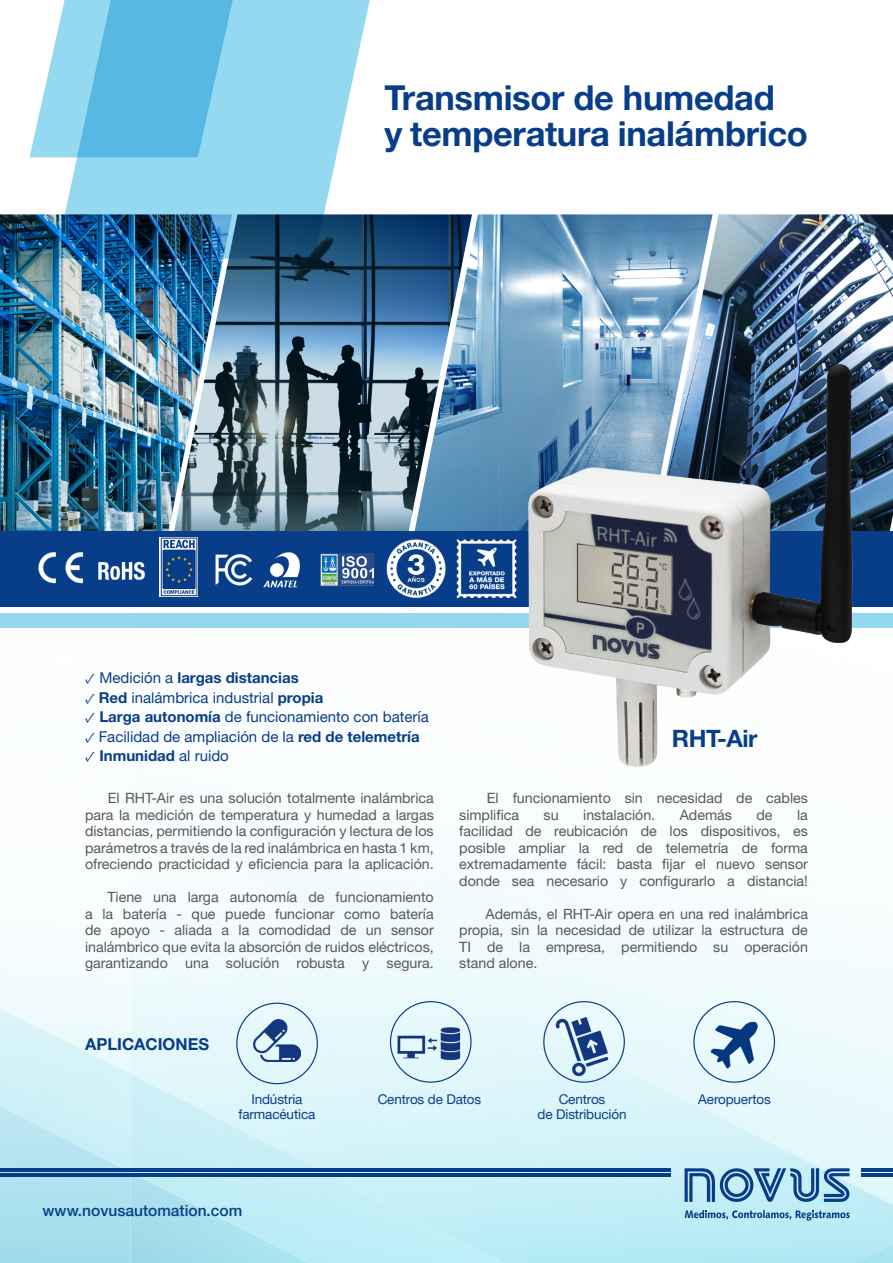
<style>
.page{position:relative;width:893px;height:1263px;background:#fff}
.page>*{position:absolute;margin:0;border:0;box-sizing:border-box;transform-origin:0 0}
.t1{font:700 34.5px "Helvetica Neue LT Std";letter-spacing:-.01em;color:#083e89}
.t2{font:700 24px "Helvetica Neue LT Std";letter-spacing:-.02em;color:#083e89}
.t3{font:700 16.5px "Helvetica Neue LT Std";color:#083e89}
.t4{font:500 15.6px "Helvetica Neue LT Std";color:#083e89}
.t5{font:15px "Helvetica Neue LT Std";color:#083e89}
.t6{font:700 15px "Helvetica Neue LT Std";color:#083e89}
.t7{font:14.25px/16.5px "Helvetica Neue LT Std";color:#57585a;text-align:justify}
.t8{font:13.5px "Helvetica Neue LT Std";letter-spacing:-.01em;color:#083e89}
.s1{font-family:"Minion Pro";font-weight:400}
.s2{font-weight:400}
.s3{font-family:"Minion Pro"}
.s4{font-weight:700}
</style>
<div class="page">
<img style="left:0;top:1104px;width:130px;height:159px">
<img style="left:130px;top:833px;width:763px;height:430px">
<img style="left:0;top:959px;width:130px;height:115px">
<img style="left:0;top:214px;width:174px;height:317px">
<img style="left:174px;top:214px;width:241px;height:317px">
<img style="left:415px;top:214px;width:240px;height:314px">
<svg style="left:55px;top:0;width:329px;height:259px;fill:#95d9f1"></svg>
<svg style="left:30px;top:0;width:213px;height:157px;background:#7ac9ea"></svg>
<img style="left:655px;top:214px;width:238px;height:317px">
<div style="left:0;top:531px;width:893px;height:76px;background:#083e89"></div>
<div style="left:0;top:613px;width:893px;height:14px;background:#95d9f1"></div>
<img style="left:510px;top:360px;width:361px;height:407px">
<div style="left:236px;top:1003px;width:82px;height:81px;border:1px solid #083e89;border-radius:50%"></div>
<img style="left:254px;top:1019px;width:46px;height:43px">
<div style="left:390px;top:1001px;width:82px;height:82px;border:1px solid #083e89;border-radius:50%"></div>
<img style="left:397px;top:1026px;width:65px;height:34px">
<div style="left:543px;top:1001px;width:82px;height:82px;border:1px solid #083e89;border-radius:50%"></div>
<img style="left:556px;top:1016px;width:52px;height:60px">
<div style="left:693px;top:1001px;width:82px;height:82px;border:1px solid #083e89;border-radius:50%"></div>
<img style="left:710px;top:1022px;width:47px;height:47px">
<img style="left:264px;top:552px;width:36px;height:36px">
<img style="left:320px;top:553px;width:54px;height:34px">
<img style="left:38px;top:552px;width:46px;height:32px">
<img style="left:215px;top:554px;width:38px;height:32px">
<img style="left:98px;top:561px;width:47px;height:19px">
<img style="left:376px;top:528px;width:68px;height:70px">
<img style="left:444px;top:528px;width:83px;height:83px">
<img style="left:160px;top:537px;width:38px;height:60px">
<svg style="left:685px;top:1168px;width:165px;height:53px;background:#85b3d1"></svg>
<hr style="left:0;top:1168px;width:671px;height:3px;background:#083e89">
<hr style="left:0;top:1173px;width:671px;height:3px;background:#083e89">
<hr style="left:862px;top:1168px;width:31px;height:3px;background:#083e89">
<hr style="left:862px;top:1173px;width:31px;height:3px;background:#083e89">
<p class="t1" style="left:384px;top:76px;width:392px">Transmisor de humedad</p>
<p class="t1" style="left:384px;top:112px;width:425px">y temperatura inalámbrico</p>
<p class="t6" style="left:85px;top:669px;width:215px"><span class="s1">✓</span> <span class="s2">Medición a</span> largas distancias</p>
<p class="t5" style="left:85px;top:689px;width:240px"><span class="s3">✓</span> <span class="s4">Red</span> inalámbrica industrial <span class="s4">propia</span></p>
<p class="t5" style="left:85px;top:708px;width:345px"><span class="s3">✓</span> <span class="s4">Larga autonomía</span> de funcionamiento con batería</p>
<p class="t5" style="left:85px;top:728px;width:336px"><span class="s3">✓</span> Facilidad de ampliación de la <span class="s4">red de telemetría</span></p>
<p class="t6" style="left:85px;top:747px;width:145px"><span class="s1">✓</span> Inmunidad <span class="s2">al ruido</span></p>
<p class="t7" style="left:85px;top:789px;width:350px;text-indent:23px">El RHT-Air es una solución totalmente inalámbrica para la medición de temperatura y humedad a largas distancias, permitiendo la configuración y lectura de los parámetros a través de la red inalámbrica en hasta 1 km, ofreciendo practicidad y eficiencia para la aplicación.</p>
<p class="t7" style="left:85px;top:888px;width:350px;text-indent:22px">Tiene una larga autonomía de funcionamiento a la batería - que puede funcionar como batería de apoyo - aliada a la comodidad de un sensor inalámbrico que evita la absorción de ruidos eléctricos, garantizando una solución robusta y segura.</p>
<p class="t2" style="left:672px;top:724px;width:87px">RHT-Air</p>
<p class="t7" style="left:459px;top:789px;width:350px;text-indent:28px">El funcionamiento sin necesidad de cables simplifica</p>
<p class="t7" style="left:544px;top:806px;width:17px">su</p>
<p class="t7" style="left:583px;top:806px;width:74px">instalación.</p>
<p class="t7" style="left:680px;top:806px;width:54px">Además</p>
<p class="t7" style="left:756px;top:806px;width:18px">de</p>
<p class="t7" style="left:459px;top:806px;width:350px;text-indent:338px">la facilidad de reubicación de los dispositivos, es posible ampliar la red de telemetría de forma extremadamente fácil: basta fijar el nuevo sensor donde sea necesario y configurarlo a distancia!</p>
<p class="t7" style="left:459px;top:905px;width:350px;text-indent:26px">Además, el RHT-Air opera en una red inalámbrica propia, sin la necesidad de utilizar la estructura de TI de la empresa, permitiendo su operación stand alone.</p>
<p class="t3" style="left:85px;top:1034px;width:126px">APLICACIONES</p>
<p class="t8" style="left:251px;top:1091px;width:53px">Indústria</p>
<p class="t8" style="left:239px;top:1106px;width:78px">farmacéutica</p>
<p class="t4" style="left:43px;top:1201px;width:201px">www.novusautomation.com</p>
<p class="t8" style="left:378px;top:1091px;width:105px">Centros de Datos</p>
<p class="t8" style="left:559px;top:1091px;width:48px">Centros</p>
<p class="t8" style="left:537px;top:1106px;width:91px">de Distribución</p>
<p class="t8" style="left:698px;top:1091px;width:74px">Aeropuertos</p>
</div>
